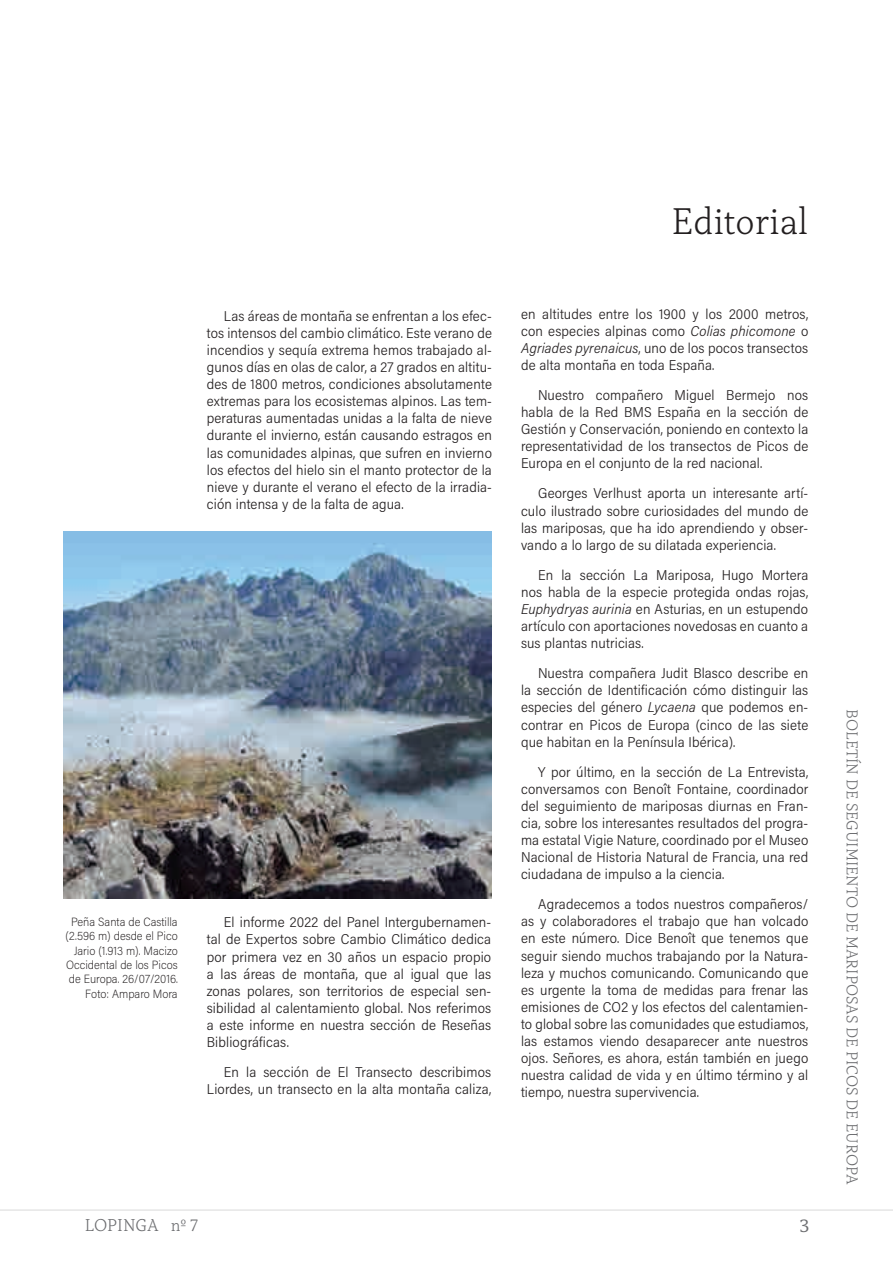
<style>
.page{position:relative;width:893px;height:1263px;background:#fff}
.page>*{position:absolute;margin:0;border:0;box-sizing:border-box;transform-origin:0 0}
.t1{font:300 39px "Capitolina";color:#231f20}
.t2{font:19.5px "Capitolina";color:#6c6d70}
.t3{font:300 18px "Capitolina";color:#6c6d70}
.t4{font:300 16.5px "Capitolina";color:#6c6d70}
.t5{font:300 14.25px/17.1px "Acumin Pro Semi Cond";letter-spacing:.01em;color:#231f20;text-align:justify}
.t6{font:200 12px/14.4px "Acumin Pro Semi Cond";color:#231f20;text-align:right}
.s1{font-style:italic}
</style>
<div class="page">
<hr style="left:0;top:1209px;width:892px;height:1px;background:#e6e6e6">
<img style="left:63px;top:531px;width:428px;height:367px">
<h1 class="t1" style="left:671px;top:198px;width:138px">Editorial</h1>
<p class="t6" style="left:66px;top:913px;width:114px">Peña Santa de Castilla (2.596 m) desde el Pico<br>Jario (1.913 m). Macizo<br>Occidental de los Picos de Europa. 26/07/2016.<br>Foto: Amparo Mora</p>
<p class="t5" style="left:207px;top:306px;width:286px;text-indent:17px">Las áreas de montaña se enfrentan a los efec&shy;tos intensos del cambio climático. Este verano de incendios y sequía extrema hemos trabajado al&shy;gunos días en olas de calor, a 27 grados en altitu&shy;des de 1800 metros, condiciones absolutamente extremas para los ecosistemas alpinos. Las tem&shy;peraturas aumentadas unidas a la falta de nieve durante el invierno, están causando estragos en las comunidades alpinas, que sufren en invierno los efectos del hielo sin el manto protector de la nieve y durante el verano el efecto de la irradia&shy;ción intensa y de la falta de agua.</p>
<p class="t5" style="left:521px;top:304px;width:289px">en altitudes entre los 1900 y los 2000 metros, con especies alpinas como <span class="s1">Colias phicomone</span> o <span class="s1">Agriades pyrenaicus</span>, uno de los pocos transectos de alta montaña en toda España.</p>
<p class="t5" style="left:521px;top:386px;width:289px;text-indent:17px">Nuestro compañero Miguel Bermejo nos habla de la Red BMS España en la sección de Gestión y Conservación, poniendo en contexto la representatividad de los transectos de Picos de Europa en el conjunto de la red nacional.</p>
<p class="t5" style="left:521px;top:484px;width:289px;text-indent:17px">Georges Verlhust aporta un interesante artí&shy;culo ilustrado sobre curiosidades del mundo de las mariposas, que ha ido aprendiendo y obser&shy;vando a lo largo de su dilatada experiencia.</p>
<p class="t5" style="left:521px;top:565px;width:289px;text-indent:17px">En la sección La Mariposa, Hugo Mortera nos habla de la especie protegida ondas rojas, <span class="s1">Euphydryas aurinia</span> en Asturias, en un estupendo artículo con aportaciones novedosas en cuanto a sus plantas nutricias.</p>
<p class="t5" style="left:521px;top:664px;width:289px;text-indent:17px">Nuestra compañera Judit Blasco describe en la sección de Identificación cómo distinguir las especies del género <span class="s1">Lycaena</span> que podemos en&shy;contrar en Picos de Europa (cinco de las siete que habitan en la Península Ibérica).</p>
<p class="t5" style="left:521px;top:762px;width:289px;text-indent:17px">Y por último, en la sección de La Entrevista, conversamos con Benoît Fontaine, coordinador del seguimiento de mariposas diurnas en Fran&shy;cia, sobre los interesantes resultados del progra&shy;ma estatal Vigie Nature, coordinado por el Museo Nacional de Historia Natural de Francia, una red ciudadana de impulso a la ciencia.</p>
<p class="t5" style="left:521px;top:895px;width:289px;text-indent:17px">Agradecemos a todos nuestros compañeros/ as y colaboradores el trabajo que han volcado en este número. Dice Benoît que tenemos que seguir siendo muchos trabajando por la Natura&shy;leza y muchos comunicando. Comunicando que es urgente la toma de medidas para frenar las emisiones de CO2 y los efectos del calentamien&shy;to global sobre las comunidades que estudiamos, las estamos viendo desaparecer ante nuestros ojos. Señores, es ahora, están también en juego nuestra calidad de vida y en último término y al tiempo, nuestra supervivencia.</p>
<p class="t5" style="left:207px;top:913px;width:286px;text-indent:17px">El informe 2022 del Panel Intergubernamen&shy;tal de Expertos sobre Cambio Climático dedica por primera vez en 30 años un espacio propio a las áreas de montaña, que al igual que las zonas polares, son territorios de especial sen&shy;sibilidad al calentamiento global. Nos referimos a este informe en nuestra sección de Reseñas Bibliográficas.</p>
<p class="t5" style="left:207px;top:1062px;width:286px;text-align:right">En la sección de El Transecto describimos<br>Liordes, un transecto en la alta montaña caliza,</p>
<p class="t3" style="left:85px;top:1214px;width:115px">LOPINGA nº 7</p>
<h2 class="t2" style="left:799px;top:1214px;width:11px">3</h2>
<p class="t4" style="left:861px;top:709px;width:476px;rotate:90deg">BOLETÍN DE SEGUIMIENTO DE MARIPOSAS DE PICOS DE EUROPA</p>
</div>
